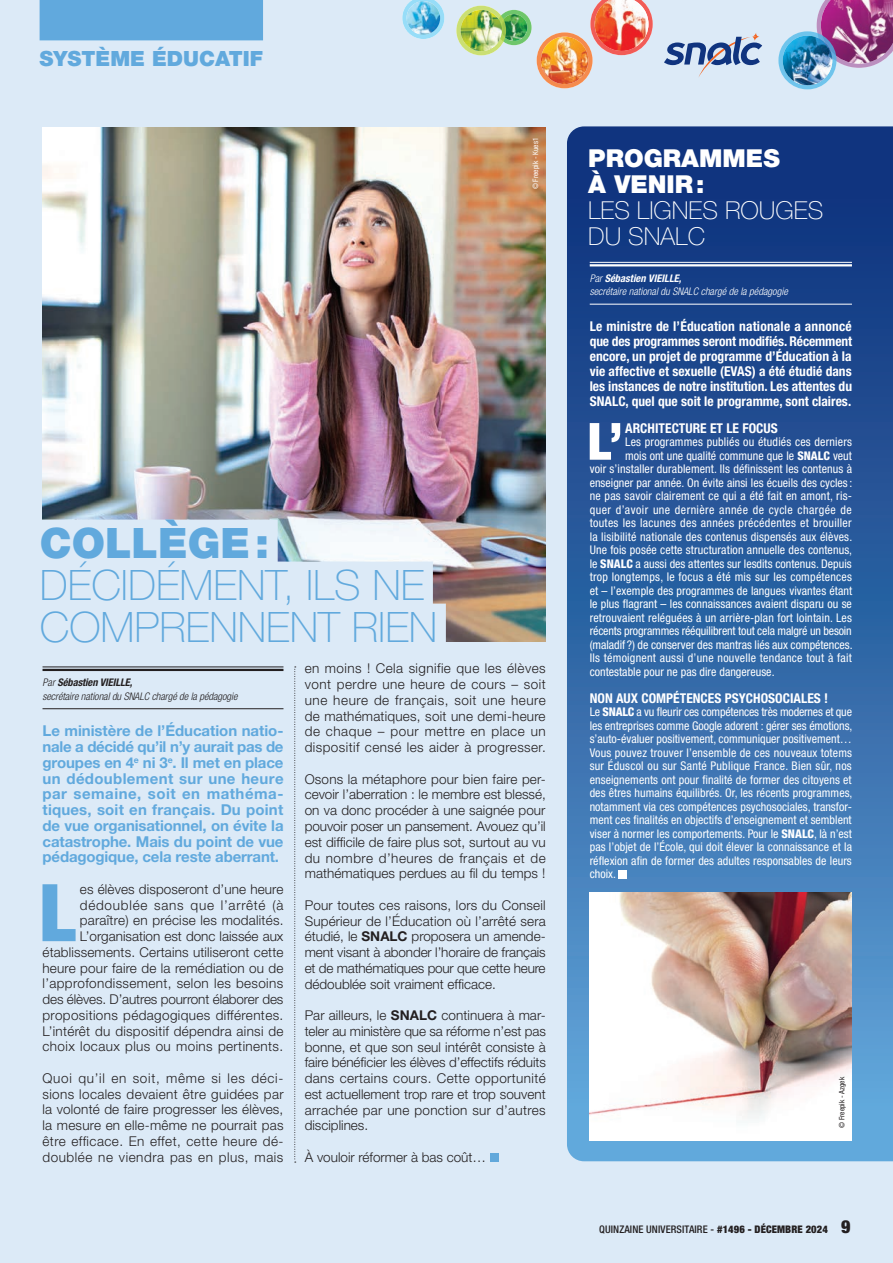
<style>
.page{position:relative;width:893px;height:1263px;background:#dceaf7}
.page>*{position:absolute;margin:0;border:0;box-sizing:border-box;transform-origin:0 0}
.t1{font:900 condensed 79.65px "Helvetica Neue LT Pro";color:#61a9dd}
.t2{font:900 condensed 51.3px "Helvetica Neue LT Pro";color:#fff}
.Titre_édito{font:100 42px "Helvetica Neue LT Pro";color:#61a9dd}
.Titre_édito-2{font:900 42px "Helvetica Neue LT Pro";color:#61a9dd}
.Titre_édito-3{font:100 24.75px "Helvetica Neue LT Pro";color:#fff}
.Titre_édito-4{font:900 24.75px "Helvetica Neue LT Pro";color:#fff}
.t3{font:900 21px "Helvetica Neue LT Pro";color:#61a9dd}
.t4{font:700 15px/15.8px "Helvetica Neue LT Pro";letter-spacing:-.01em;color:#61a9dd;text-align:justify}
.t5{font:300 13.5px/15.8px "Helvetica Neue LT Pro";letter-spacing:.02em;color:#231f20;text-align:justify}
.t6{font:700 condensed 13.5px/15px "Helvetica Neue LT Pro";color:#fff;text-align:justify}
.t7{font:300 13.5px "Helvetica Neue LT Pro";color:#231f20}
.t8{font:condensed 12px/13.5px "Helvetica Neue LT Pro";letter-spacing:.015em;color:#fff;text-align:justify}
.t9{font:italic 300 condensed 10.5px/13.5px "Helvetica Neue LT Pro";color:#fff}
.t10{font:italic 300 condensed 10.5px/13.5px "Helvetica Neue LT Pro";letter-spacing:-.005em;color:#231f20}
.t11{font:500 condensed 10.5px "Helvetica Neue LT Pro";letter-spacing:.01em;color:#231f20}
.t12{font:condensed 7.5px "Helvetica Neue LT Pro";color:#fff}
.t13{font:condensed 7.5px "Helvetica Neue LT Pro";color:#231f20}
.s1{font-weight:700}
.s2{font-weight:800}
.s3{font-weight:900}
.s4{font-weight:900;font-size:18px}
</style>
<div class="page">
<img style="left:43px;top:128px;width:503px;height:514px">
<div style="left:31px;top:520px;width:247px;height:52px;background:#dceaf7"></div>
<div style="left:31px;top:562px;width:402px;height:52px;background:#dceaf7"></div>
<div style="left:31px;top:604px;width:415px;height:52px;background:#dceaf7"></div>
<svg style="left:490px;top:1153px;width:8px;height:9px"></svg>
<svg style="left:294px;top:666px;width:2px;height:497px"></svg>
<svg style="left:567px;top:126px;width:326px;height:1035px;background:#2c5e9f"></svg>
<hr style="left:590px;top:262px;width:262px;height:1px;background:#fff">
<hr style="left:590px;top:264px;width:262px;height:2px;background:#fff">
<hr style="left:590px;top:304px;width:262px;height:1px;background:#fff">
<svg style="left:619px;top:870px;width:8px;height:8px"></svg>
<img style="left:590px;top:892px;width:262px;height:248px">
<hr style="left:43px;top:666px;width:240px;height:1px;background:#231f20">
<hr style="left:43px;top:669px;width:240px;height:2px;background:#231f20">
<hr style="left:43px;top:708px;width:240px;height:1px;background:#231f20">
<svg style="left:664px;top:33px;width:98px;height:44px"></svg>
<div style="left:40px;top:0;width:223px;height:40px;background:#61a9dd"></div>
<svg style="left:456px;top:6px;width:50px;height:49px"></svg>
<svg style="left:496px;top:10px;width:36px;height:35px"></svg>
<svg style="left:537px;top:32px;width:55px;height:56px"></svg>
<svg style="left:778px;top:31px;width:58px;height:58px"></svg>
<svg style="left:815px;top:7px;width:61px;height:62px"></svg>
<img style="left:821px;top:0;width:72px;height:64px">
<div style="left:778px;top:31px;width:58px;height:58px;border:4px solid #4cb6e8;border-radius:50%"></div>
<img style="left:783px;top:36px;width:49px;height:49px;border-radius:25px">
<svg style="left:590px;top:8px;width:63px;height:47px"></svg>
<img style="left:595px;top:0;width:53px;height:51px">
<div style="left:537px;top:32px;width:56px;height:56px;border:4px solid #f36e21;border-radius:50%"></div>
<img style="left:541px;top:37px;width:47px;height:47px;border-radius:24px">
<div style="left:496px;top:10px;width:36px;height:35px;border:4px solid #4cb848;border-radius:50%"></div>
<img style="left:501px;top:14px;width:26px;height:27px;border-radius:13px">
<div style="left:456px;top:6px;width:50px;height:49px;border:4px solid #bfd851;border-radius:50%"></div>
<img style="left:461px;top:10px;width:41px;height:41px;border-radius:21px">
<svg style="left:402px;top:0;width:42px;height:39px"></svg>
<img style="left:407px;top:1px;width:33px;height:34px;border-radius:17px">
<p class="t3" style="left:40px;top:46px;width:225px">SYSTÈME ÉDUCATIF</p>
<p class="t12" style="left:531px;top:189px;width:53px;rotate:-90deg">© Freepik - Kues1</p>
<p class="Titre_édito-2" style="left:40px;top:518px;width:231px">COLLÈGE:</p>
<p class="Titre_édito" style="left:40px;top:561px;width:386px">DÉCIDÉMENT, ILS NE</p>
<p class="Titre_édito" style="left:40px;top:603px;width:399px">COMPRENNENT RIEN</p>
<p class="t10" style="left:43px;top:676px;width:196px">Par <span class="s1">Sébastien VIEILLE,<br></span>secrétaire national du SNALC chargé de la pédagogie</p>
<p class="t4" style="left:43px;top:723px;width:243px">Le ministère de l’Éducation natio&shy;nale a décidé qu’il n’y aurait pas de groupes en 4<sup>e</sup> ni 3<sup>e</sup>. Il met en place un dédoublement sur une heure par semaine, soit en mathéma&shy;tiques, soit en français. Du point de vue organisationnel, on évite la catastrophe. Mais du point de vue pédagogique, cela reste aberrant.</p>
<p class="t1" style="left:39px;top:864px;width:38px">L</p>
<p class="t5" style="left:43px;top:881px;width:243px;text-align:right">es élèves disposeront d’une heure dédoublée sans que l’arrêté (à paraître) en précise les modalités.<br>L’organisation est donc laissée aux établissements. Certains utiliseront cette heure pour faire de la remédiation ou de l’approfondissement, selon les besoins des élèves. D’autres pourront élaborer des propositions pédagogiques différentes.<br>L’intérêt du dispositif dépendra ainsi de choix locaux plus ou moins pertinents.</p>
<p class="t5" style="left:43px;top:1070px;width:243px">Quoi qu’il en soit, même si les déci&shy;sions locales devaient être guidées par la volonté de faire progresser les élèves, la mesure en elle-même ne pourrait pas être efficace. En effet, cette heure dé&shy;doublée ne viendra pas en plus, mais</p>
<p class="t5" style="left:305px;top:660px;width:243px">en moins ! Cela signifie que les élèves vont perdre une heure de cours – soit une heure de français, soit une heure de mathématiques, soit une demi-heure de chaque – pour mettre en place un dispositif censé les aider à progresser.</p>
<p class="t5" style="left:305px;top:771px;width:243px">Osons la métaphore pour bien faire per&shy;cevoir l’aberration : le membre est blessé, on va donc procéder à une saignée pour pouvoir poser un pansement. Avouez qu’il est difficile de faire plus sot, surtout au vu du nombre d’heures de français et de mathématiques perdues au fil du temps !</p>
<p class="t5" style="left:305px;top:897px;width:242px">Pour toutes ces raisons, lors du Conseil Supérieur de l’Éducation où l’arrêté sera étudié, le <span class="s1">SNALC</span> proposera un amende&shy;ment visant à abonder l’horaire de français et de mathématiques pour que cette heure dédoublée soit vraiment efficace.</p>
<p class="t5" style="left:305px;top:1007px;width:243px">Par ailleurs, le <span class="s1">SNALC</span> continuera à mar&shy;teler au ministère que sa réforme n’est pas bonne, et que son seul intérêt consiste à faire bénéficier les élèves d’effectifs réduits dans certains cours. Cette opportunité est actuellement trop rare et trop souvent arrachée par une ponction sur d’autres disciplines.</p>
<p class="t7" style="left:305px;top:1149px;width:183px">À vouloir réformer à bas coût…</p>
<p class="Titre_édito-4" style="left:588px;top:143px;width:193px">PROGRAMMES</p>
<p class="Titre_édito-4" style="left:588px;top:169px;width:118px">À VENIR:</p>
<p class="Titre_édito-3" style="left:588px;top:196px;width:237px">LES LIGNES ROUGES</p>
<p class="Titre_édito-3" style="left:588px;top:222px;width:118px">DU SNALC</p>
<p class="t9" style="left:590px;top:272px;width:200px">Par <span class="s1">Sébastien VIEILLE,<br></span>secrétaire national du SNALC chargé de la pédagogie</p>
<p class="t6" style="left:590px;top:318px;width:264px">Le ministre de l’Éducation nationale a annoncé que des programmes seront modifiés. Récemment encore, un projet de programme d’Éducation à la vie affective et sexuelle (EVAS) a été étudié dans les instances de notre institution. Les attentes du SNALC, quel que soit le programme, sont claires.</p>
<p class="t2" style="left:587px;top:410px;width:37px">L’</p>
<p class="t6" style="left:625px;top:420px;width:154px">ARCHITECTURE ET LE FOCUS</p>
<p class="t8" style="left:590px;top:435px;width:264px;text-align:right">Les programmes publiés ou étudiés ces derniers<br>mois ont une qualité commune que le <span class="s2">SNALC</span> veut<br>voir s’installer durablement. Ils définissent les contenus à enseigner par année. On évite ainsi les écueils des cycles : ne pas savoir clairement ce qui a été fait en amont, ris&shy;quer d’avoir une dernière année de cycle chargée de toutes les lacunes des années précédentes et brouiller la lisibilité nationale des contenus dispensés aux élèves.</p>
<p class="t8" style="left:590px;top:543px;width:264px">Une fois posée cette structuration annuelle des contenus, le <span class="s2">SNALC</span> a aussi des attentes sur lesdits contenus. Depuis trop longtemps, le focus a été mis sur les compétences et – l’exemple des programmes de langues vivantes étant le plus flagrant – les connaissances avaient disparu ou se retrouvaient reléguées à un arrière-plan fort lointain. Les récents programmes rééquilibrent tout cela malgré un besoin (maladif ?) de conserver des mantras liés aux compétences.</p>
<p class="t8" style="left:590px;top:651px;width:264px">Ils témoignent aussi d’une nouvelle tendance tout à fait contestable pour ne pas dire dangereuse.</p>
<p class="t6" style="left:590px;top:690px;width:240px">NON AUX COMPÉTENCES PSYCHOSOCIALES !</p>
<p class="t8" style="left:590px;top:705px;width:264px">Le <span class="s2">SNALC</span> a vu fleurir ces compétences très modernes et que les entreprises comme Google adorent : gérer ses émotions, s’auto-évaluer positivement, communiquer positivement… Vous pouvez trouver l’ensemble de ces nouveaux totems sur Éduscol ou sur Santé Publique France. Bien sûr, nos enseignements ont pour finalité de former des citoyens et des êtres humains équilibrés. Or, les récents programmes, notamment via ces compétences psychosociales, transfor&shy;ment ces finalités en objectifs d’enseignement et semblent viser à normer les comportements. Pour le <span class="s2">SNALC</span>, là n’est pas l’objet de l’École, qui doit élever la connaissance et la réflexion afin de former des adultes responsables de leurs choix.</p>
<p class="t13" style="left:837px;top:1128px;width:53px;rotate:-90deg">© Freepik - Azgek</p>
<p class="t11" style="left:599px;top:1223px;width:253px">QUINZAINE UNIVERSITAIRE - <span class="s3">#1496 - DÉCEMBRE 2024</span> <span class="s4">9</span></p>
</div>
